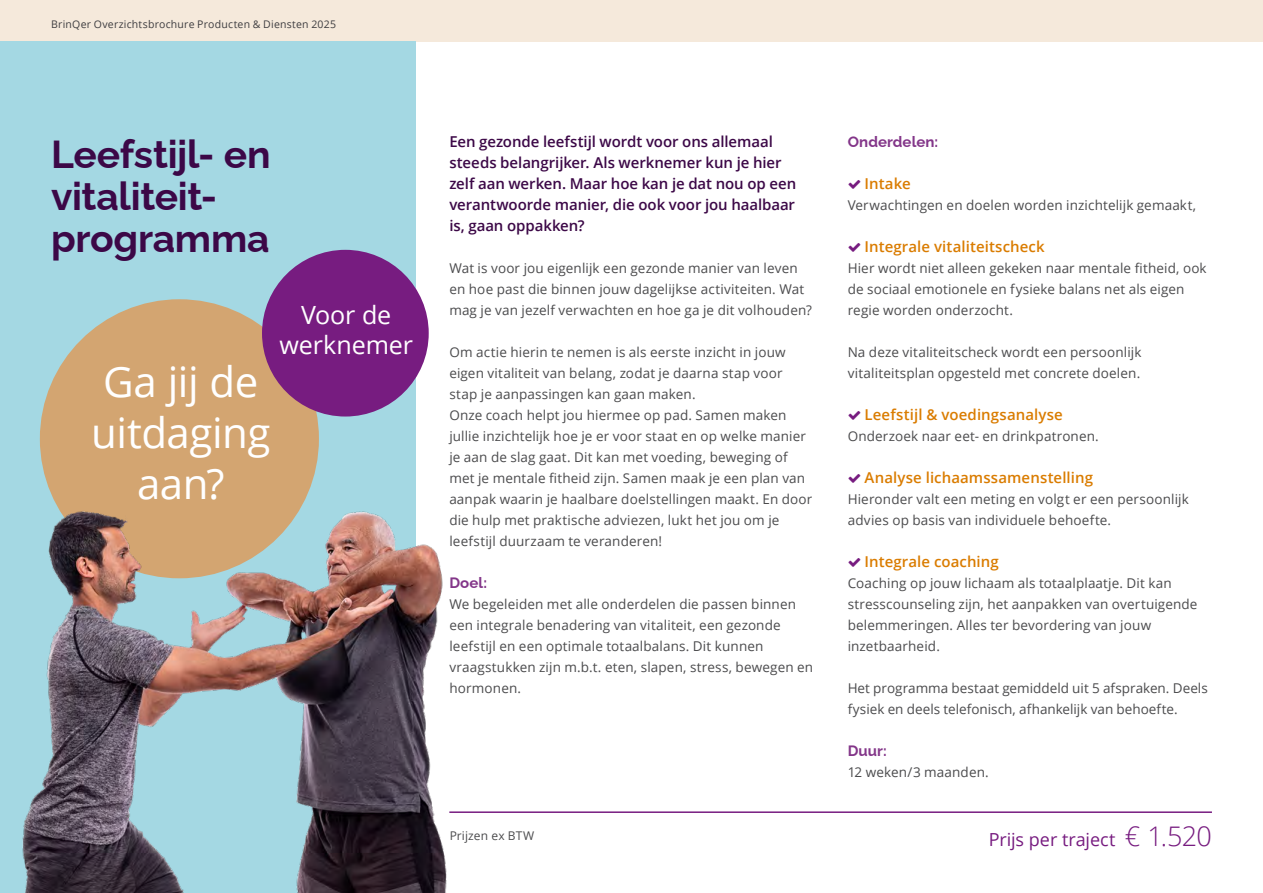
<style>
.page{position:relative;width:1263px;height:893px;background:#fff}
.page>*{position:absolute;margin:0;border:0;box-sizing:border-box;transform-origin:0 0}
.Kop{font:42px "Open Sans";letter-spacing:-.01em;color:#fff}
.KOP{font:100 39px/42px "Raleway";letter-spacing:-.005em;color:#3c0847}
.Kop-2{font:25.05px/30.5px "Open Sans";letter-spacing:-.005em;color:#fff;text-align:center}
.Kopje_Product_groot{font:18px "Open Sans";letter-spacing:-.005em;color:#771c80}
.Intro{font:600 15px/21px "Open Sans";letter-spacing:-.005em;color:#3c0847}
.Traject_omschrijving{font:600 15px "Open Sans";letter-spacing:.005em;color:#da7c00}
._1_Subkopje{font:100 15px "Raleway";letter-spacing:.005em;color:#833689}
.Body{font:13.5px/21px "Open Sans";letter-spacing:.01em;color:#4b4b4d}
.t1{font:12px "Open Sans";letter-spacing:.015em;color:#4b4b4d}
.t2{font:10.5px "Open Sans";letter-spacing:.02em;color:#3e3d40}
.s1{font-weight:300;font-size:27px}
</style>
<div class="page">
<div style="left:0;top:0;width:1263px;height:42px;background:#f5e9db"></div>
<div style="left:0;top:42px;width:415px;height:851px;background:#a4d8e3"></div>
<hr style="left:449px;top:811px;width:763px;height:2px;background:#771c80">
<div style="left:40px;top:299px;width:279px;height:279px;background:#d3a571;border-radius:50%"></div>
<img style="left:22px;top:469px;width:444px;height:424px">
<div style="left:262px;top:250px;width:167px;height:166px;background:#771c80;border-radius:50%"></div>
<p class="t2" style="left:51px;top:17px;width:286px">BrinQer Overzichtsbrochure Producten &amp; Diensten 2025</p>
<p class="KOP" style="left:51px;top:129px;width:221px">Leefstijl- en vitaliteit&shy;programma</p>
<p class="Kop" style="left:103px;top:353px;width:157px">Ga jij de</p>
<p class="Kop" style="left:91px;top:404px;width:181px">uitdaging</p>
<p class="Kop" style="left:137px;top:455px;width:89px">aan?</p>
<p class="Kop-2" style="left:279px;top:299px;width:135px">Voor de werknemer</p>
<p class="Intro" style="left:449px;top:131px;width:348px">Een gezonde leefstijl wordt voor ons allemaal steeds belangrijker. Als werknemer kun je hier zelf aan werken. Maar hoe kan je dat nou op een verantwoorde manier, die ook voor jou haalbaar is, gaan oppakken?</p>
<p class="Body" style="left:449px;top:257px;width:364px">Wat is voor jou eigenlijk een gezonde manier van leven en hoe past die binnen jouw dagelijkse activiteiten. Wat mag je van jezelf verwachten en hoe ga je dit volhouden?</p>
<p class="Body" style="left:449px;top:341px;width:338px">Om actie hierin te nemen is als eerste inzicht in jouw eigen vitaliteit van belang, zodat je daarna stap voor stap je aanpassingen kan gaan maken.</p>
<p class="Body" style="left:449px;top:404px;width:365px">Onze coach helpt jou hiermee op pad. Samen maken jullie inzichtelijk hoe je er voor staat en op welke manier je aan de slag gaat. Dit kan met voeding, beweging of met je mentale fitheid zijn. Samen maak je een plan van aanpak waarin je haalbare doelstellingen maakt. En door die hulp met praktische adviezen, lukt het jou om je leefstijl duurzaam te veranderen!</p>
<p class="_1_Subkopje" style="left:449px;top:571px;width:39px">Doel:</p>
<p class="Body" style="left:449px;top:593px;width:365px">We begeleiden met alle onderdelen die passen binnen een integrale benadering van vitaliteit, een gezonde leefstijl en een optimale totaalbalans. Dit kunnen vraagstukken zijn m.b.t. eten, slapen, stress, bewegen en hormonen.</p>
<p class="t1" style="left:449px;top:827px;width:87px">Prijzen ex BTW</p>
<p class="_1_Subkopje" style="left:848px;top:130px;width:92px">Onderdelen:</p>
<p class="Traject_omschrijving" style="left:864px;top:173px;width:48px">Intake</p>
<p class="Body" style="left:848px;top:194px;width:350px">Verwachtingen en doelen worden inzichtelijk gemaakt,</p>
<p class="Traject_omschrijving" style="left:864px;top:236px;width:182px">Integrale vitaliteitscheck</p>
<p class="Body" style="left:848px;top:257px;width:361px">Hier wordt niet alleen gekeken naar mentale fitheid, ook de sociaal emotionele en fysieke balans net als eigen regie worden onderzocht.</p>
<p class="Body" style="left:848px;top:341px;width:295px">Na deze vitaliteitscheck wordt een persoonlijk vitaliteitsplan opgesteld met concrete doelen.</p>
<p class="Traject_omschrijving" style="left:864px;top:404px;width:200px">Leefstijl &amp; voedingsanalyse</p>
<p class="Body" style="left:848px;top:425px;width:253px">Onderzoek naar eet- en drinkpatronen.</p>
<p class="Traject_omschrijving" style="left:864px;top:467px;width:230px">Analyse lichaamssamenstelling</p>
<p class="Body" style="left:848px;top:488px;width:343px">Hieronder valt een meting en volgt er een persoonlijk advies op basis van individuele behoefte.</p>
<p class="Traject_omschrijving" style="left:864px;top:551px;width:136px">Integrale coaching</p>
<p class="Body" style="left:848px;top:572px;width:351px">Coaching op jouw lichaam als totaalplaatje. Dit kan stresscounseling zijn, het aanpakken van overtuigende belemmeringen. Alles ter bevordering van jouw inzetbaarheid.</p>
<p class="Body" style="left:848px;top:677px;width:362px">Het programma bestaat gemiddeld uit 5 afspraken. Deels fysiek en deels telefonisch, afhankelijk van behoefte.</p>
<p class="_1_Subkopje" style="left:848px;top:739px;width:41px">Duur:</p>
<p class="Body" style="left:848px;top:761px;width:143px">12 weken/3 maanden.</p>
<p class="Kopje_Product_groot" style="left:989px;top:827px;width:225px">Prijs per traject <span class="s1">€ 1.520</span></p>
</div>
